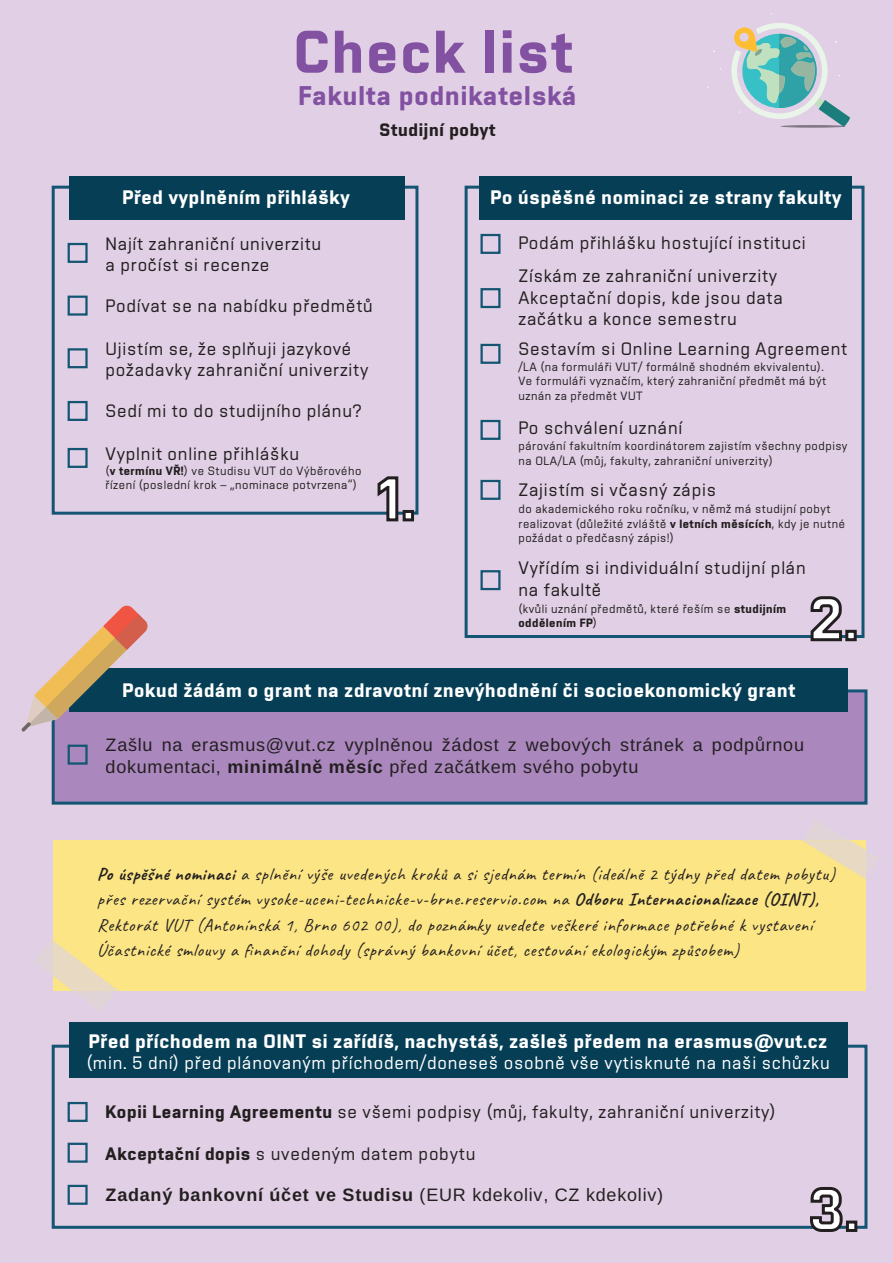
<style>
.page{position:relative;width:893px;height:1263px;background:#e1d0e5}
.page>*{position:absolute;margin:0;border:0;box-sizing:border-box;transform-origin:0 0}
.t1{font:700 60px "Vafle VUT";letter-spacing:.04em;color:#8251a1}
.t2{font:700 60px "Vafle VUT";color:#fff}
.t3{font:700 27px "Vafle VUT";letter-spacing:.04em;color:#8251a1}
.t4{font:700 19.5px "Vafle VUT";letter-spacing:.04em;color:#fff}
.t5{font:18px/21.6px "Vafle Light VUT";letter-spacing:.04em;color:#231f20}
.t6{font:18px/25.5px "Caveat";letter-spacing:.04em;color:#231f20}
.t7{font:18px/21.6px "Arimo";letter-spacing:.04em;color:#231f20}
.t8{font:18px "Vafle Light VUT";letter-spacing:.04em;color:#fff}
.t9{font:700 18px "Arimo";letter-spacing:.04em;color:#231f20}
.t10{font:700 18px "Vafle VUT";letter-spacing:.04em;color:#231f20}
.t11{font:12px/14.4px "Vafle Light VUT";letter-spacing:.04em;color:#231f20}
.t12{font:700 12px "Vafle VUT";letter-spacing:.04em;color:#231f20}
.s1{font-family:"Vafle VUT";font-weight:700}
.s2{font-family:"Vafle Light VUT";font-weight:400}
.s3{font-weight:700}
.s4{font-weight:400}
</style>
<div class="page">
<div style="left:52px;top:1045px;width:815px;height:184px;border:3px solid #145573"></div>
<div style="left:68px;top:1102px;width:20px;height:20px;border:2px solid #145573"></div>
<div style="left:68px;top:1143px;width:20px;height:20px;border:2px solid #145573"></div>
<div style="left:68px;top:1185px;width:20px;height:20px;border:2px solid #145573"></div>
<svg style="left:808px;top:1187px;width:36px;height:45px"></svg>
<div style="left:846px;top:1220px;width:11px;height:12px;border:3px solid #231f20"></div>
<div style="left:52px;top:186px;width:366px;height:329px;border:3px solid #145573"></div>
<div style="left:69px;top:176px;width:335px;height:43px;background:#053e55"></div>
<div style="left:68px;top:243px;width:20px;height:20px;border:2px solid #145573"></div>
<div style="left:68px;top:296px;width:20px;height:20px;border:2px solid #145573"></div>
<div style="left:68px;top:348px;width:20px;height:20px;border:2px solid #145573"></div>
<div style="left:68px;top:401px;width:20px;height:20px;border:2px solid #145573"></div>
<div style="left:68px;top:448px;width:20px;height:20px;border:2px solid #145573"></div>
<svg style="left:376px;top:476px;width:24px;height:46px"></svg>
<div style="left:403px;top:510px;width:11px;height:11px;border:3px solid #231f20"></div>
<div style="left:465px;top:186px;width:399px;height:452px;border:3px solid #145573"></div>
<div style="left:480px;top:176px;width:372px;height:43px;background:#053e55"></div>
<div style="left:480px;top:234px;width:20px;height:20px;border:2px solid #145573"></div>
<div style="left:480px;top:288px;width:20px;height:20px;border:2px solid #145573"></div>
<div style="left:480px;top:344px;width:20px;height:20px;border:2px solid #145573"></div>
<div style="left:480px;top:420px;width:20px;height:20px;border:2px solid #145573"></div>
<div style="left:480px;top:480px;width:20px;height:20px;border:2px solid #145573"></div>
<div style="left:480px;top:570px;width:20px;height:20px;border:2px solid #145573"></div>
<svg style="left:809px;top:596px;width:34px;height:46px"></svg>
<div style="left:845px;top:630px;width:12px;height:11px;border:3px solid #231f20"></div>
<hr style="left:780px;top:125px;width:65px;height:3px;background:#827887;border-radius:50%">
<svg style="left:731px;top:23px;width:119px;height:104px"></svg>
<div style="left:52px;top:689px;width:815px;height:116px;background:#aa87bd"></div>
<div style="left:69px;top:668px;width:778px;height:44px;background:#053e55"></div>
<div style="left:68px;top:745px;width:20px;height:20px;border:2px solid #145573"></div>
<svg style="left:21px;top:605px;width:127px;height:126px"></svg>
<div style="left:53px;top:840px;width:813px;height:151px;background:#fce584"></div>
<svg style="left:34px;top:939px;width:85px;height:73px"></svg>
<svg style="left:801px;top:820px;width:78px;height:59px"></svg>
<div style="left:69px;top:1022px;width:779px;height:56px;background:#053e55"></div>
<h1 class="t1" style="left:294px;top:17px;width:280px">Check list</h1>
<h2 class="t3" style="left:298px;top:80px;width:279px">Fakulta podnikatelská</h2>
<p class="t4" style="left:122px;top:186px;width:229px">Před vyplněním přihlášky</p>
<p class="t10" style="left:380px;top:119px;width:117px">Studijní pobyt</p>
<p class="t4" style="left:490px;top:186px;width:352px">Po úspěšné nominaci ze strany fakulty</p>
<p class="t5" style="left:106px;top:232px;width:217px">Najít zahraniční univerzitu a pročíst si recenze</p>
<p class="t5" style="left:106px;top:295px;width:269px">Podívat se na nabídku předmětů</p>
<p class="t5" style="left:106px;top:338px;width:264px">Ujistím se, že splňuji jazykové požadavky zahraniční univerzity</p>
<p class="t5" style="left:106px;top:400px;width:257px">Sedí mi to do studijního plánu?</p>
<p class="t5" style="left:106px;top:443px;width:195px">Vyplnit online přihlášku</p>
<p class="t11" style="left:106px;top:463px;width:257px">(<span class="s1">v termínu VŘ!</span>) ve Studisu VUT do Výběrového řízení (poslední krok – „nominace potvrzena“)</p>
<h1 class="t2" style="left:378px;top:464px;width:38px">1.</h1>
<p class="t5" style="left:518px;top:232px;width:289px">Podám přihlášku hostující instituci</p>
<p class="t5" style="left:518px;top:265px;width:266px">Získám ze zahraniční univerzity<br>Akceptační dopis, kde jsou data začátku a konce semestru</p>
<p class="t5" style="left:518px;top:338px;width:330px">Sestavím si Online Learning Agreement</p>
<p class="t11" style="left:518px;top:359px;width:309px">/LA (na formuláři VUT/ formálně shodném ekvivalentu).<br>Ve formuláři vyznačím, který zahraniční předmět má být uznán za předmět VUT</p>
<p class="t11" style="left:518px;top:439px;width:330px">párování fakultním koordinátorem zajistím všechny podpisy na OLA/LA (můj, fakulty, zahraniční univerzity)</p>
<p class="t5" style="left:518px;top:417px;width:165px">Po schválení uznání</p>
<p class="t5" style="left:518px;top:479px;width:199px">Zajistím si včasný zápis</p>
<p class="t11" style="left:518px;top:502px;width:328px">do akademického roku ročníku, v němž má studijní pobyt realizovat (důležité zvláště <span class="s1">v letních měsících</span>, kdy je nutné požádat o předčasný zápis!)</p>
<p class="t5" style="left:518px;top:557px;width:289px">Vyřídím si individuální studijní plán na fakultě</p>
<h1 class="t2" style="left:810px;top:583px;width:48px">2.</h1>
<p class="t11" style="left:518px;top:601px;width:269px">(kvůli uznání předmětů, které řeším se <span class="s1">studijním</span></p>
<p class="t12" style="left:518px;top:616px;width:80px">oddělením FP<span class="s2">)</span></p>
<p class="t4" style="left:122px;top:678px;width:674px">Pokud žádám o grant na zdravotní znevýhodnění či socioekonomický grant</p>
<p class="t7" style="left:106px;top:734px;width:700px">Zašlu na erasmus@vut.cz vyplněnou žádost z webových stránek a podpůrnou dokumentaci, <span class="s3">minimálně měsíc</span> před začátkem svého pobytu</p>
<p class="t6" style="left:97px;top:861px;width:739px">Po úspěšné nominaci a splnění výše uvedených kroků a si sjednám termín (ideálně 2 týdny před datem pobytu) přes rezervační systém vysoke-uceni-technicke-v-brne.reservio.com na Odboru Internacionalizace (OINT), Rektorát VUT (Antonínská 1, Brno 602 00), do poznámky uvedete veškeré informace potřebné k vystavení Účastnické smlouvy a finanční dohody (správný bankovní účet, cestování ekologickým způsobem)</p>
<p class="t4" style="left:89px;top:1029px;width:740px">Před příchodem na OINT si zařídíš, nachystáš, zašleš předem na erasmus@vut.cz</p>
<p class="t8" style="left:87px;top:1053px;width:745px">(min. 5 dní) před plánovaným příchodem/doneseš osobně vše vytisknuté na naši schůzku</p>
<p class="t5" style="left:106px;top:1101px;width:672px"><span class="s1">Kopii Learning Agreementu</span> se všemi podpisy (můj, fakulty, zahraniční univerzity)</p>
<p class="t5" style="left:106px;top:1142px;width:371px"><span class="s1">Akceptační dopis</span> s uvedeným datem pobytu</p>
<p class="t9" style="left:106px;top:1185px;width:559px">Zadaný bankovní účet ve Studisu <span class="s4">(EUR kdekoliv, CZ kdekoliv)</span></p>
<h1 class="t2" style="left:809px;top:1174px;width:50px">3.</h1>
</div>
